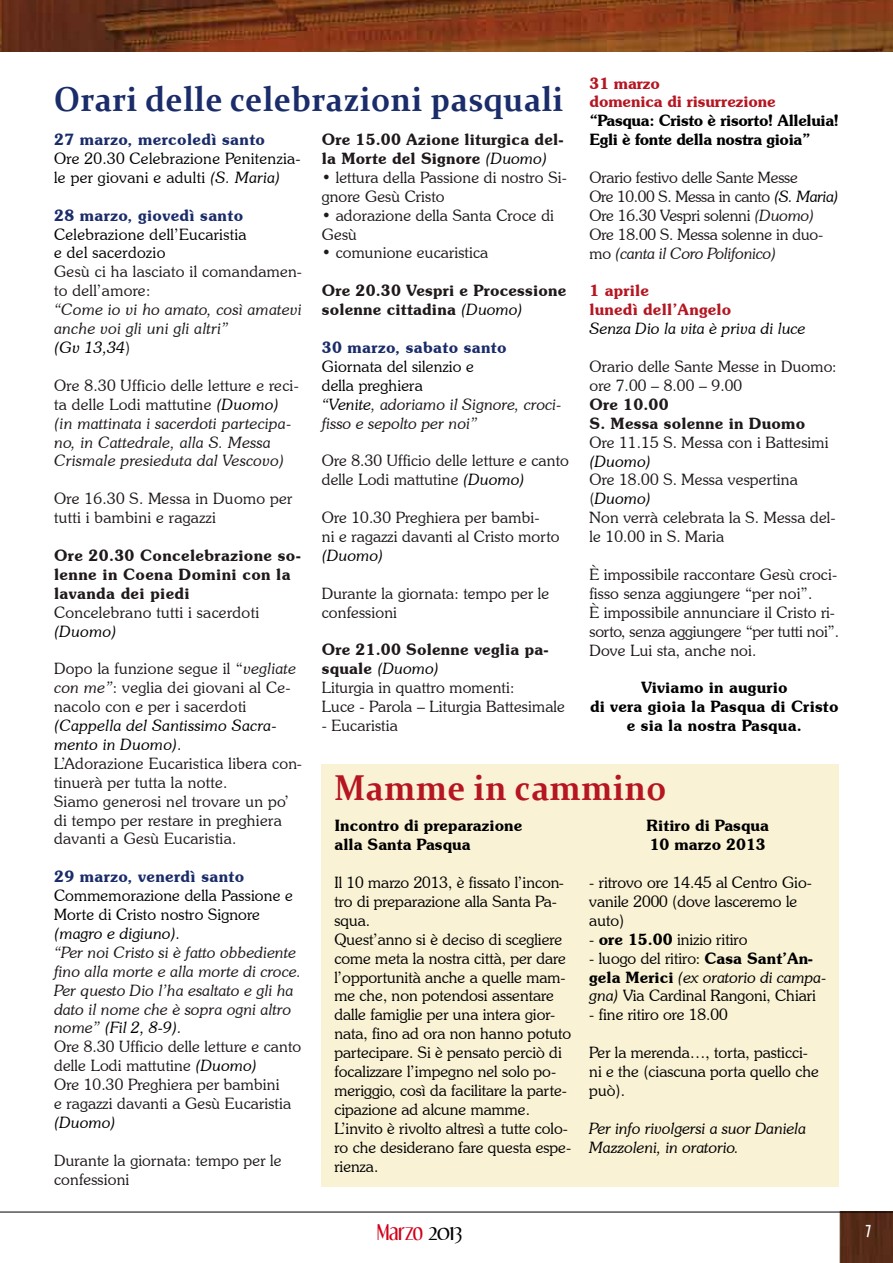
<style>
.page{position:relative;width:893px;height:1263px;background:#fff}
.page>*{position:absolute;margin:0;border:0;box-sizing:border-box;transform-origin:0 0}
.t1{font:700 36px "Constantia";letter-spacing:.02em;color:#b51621;scale:.92 1}
.t2{font:700 34.5px "Constantia";letter-spacing:.02em;color:#1a2c69;scale:.92 1}
.t3{font:18.75px "Dream Orphans";color:#d10019}
.t4{font:condensed 18px "Gill Sans";color:#fff}
.t5{font:300 15.75px/18.9px "Souvenir IT Cby BT";letter-spacing:.01em;color:#1f191a}
.t6{font:300 15.75px/18.9px "Souvenir IT Cby BT";color:#000}
.t7{font:italic 300 15.75px/18.9px "Souvenir IT Cby BT";letter-spacing:.01em;color:#1f191a}
.t8{font:600 15.75px/18.9px "Souvenir IT Cby BT";letter-spacing:.01em;color:#1f191a}
.t9{font:italic 300 15.75px/18.9px "Souvenir IT Cby BT";letter-spacing:.01em;color:#000}
.t10{font:300 15.75px/18.9px "Souvenir IT Cby BT";letter-spacing:-.01em;color:#1f191a}
.t11{font:600 15.75px/18.9px "Souvenir IT Cby BT";color:#000}
.t12{font:300 15.75px/18.9px "Souvenir IT Cby BT";letter-spacing:.02em;color:#000}
.t13{font:600 15.75px "Souvenir IT Cby BT";letter-spacing:.02em;color:#1a2c69}
.t14{font:600 15.75px/18.9px "Souvenir IT Cby BT";letter-spacing:-.025em;color:#000}
.t15{font:600 15.75px/18.9px "Souvenir IT Cby BT";letter-spacing:-.01em;color:#b51621}
.t16{font:600 15.75px/18.9px "Souvenir IT Cby BT";letter-spacing:.01em;color:#b51621}
.s1{font-style:italic;color:#000}
.s2{font-style:italic}
.s3{color:#000}
.s4{font-style:normal}
.s5{font-weight:300;font-style:italic;color:#000}
.s6{font-style:normal;color:#000}
.s7{font-weight:600}
</style>
<div class="page">
<img style="left:0;top:0;width:893px;height:51px">
<img style="left:839px;top:1213px;width:54px;height:50px">
<hr style="left:0;top:1212px;width:893px;height:1px;background:#000">
<div style="left:322px;top:787px;width:517px;height:399px;background:#faf2d5"></div>
<div style="left:322px;top:765px;width:517px;height:50px;background:#faf2d5"></div>
<p class="t15" style="left:590px;top:73px;width:188px">31 marzo<br>domenica di risurrezione</p>
<p class="t14" style="left:590px;top:111px;width:251px">“Pasqua: Cristo è risorto! Alleluia!<br>Egli è fonte della nostra gioia”</p>
<p class="t10" style="left:589px;top:168px;width:251px">Orario festivo delle Sante Messe<br>Ore 10.00 S. Messa in canto <span class="s1">(S. Maria)<br></span>Ore 16.30 Vespri solenni <span class="s2">(Duomo)<br></span>Ore 18.00 S. Messa solenne in duo&shy;mo <span class="s2">(canta il Coro Polifonico)</span></p>
<p class="t16" style="left:589px;top:281px;width:143px">1 aprile<br>lunedì dell’Angelo</p>
<p class="t9" style="left:589px;top:319px;width:217px">Senza Dio la vita è priva di luce</p>
<p class="t5" style="left:589px;top:357px;width:249px">Orario delle Sante Messe in Duomo: ore 7.00 – 8.00 – 9.00</p>
<p class="t8" style="left:589px;top:394px;width:217px">Ore 10.00<br>S. Messa solenne in Duomo</p>
<p class="t5" style="left:589px;top:432px;width:241px">Ore 11.15 S. Messa con i Battesimi</p>
<p class="t9" style="left:589px;top:451px;width:63px">(Duomo)</p>
<p class="t5" style="left:589px;top:470px;width:248px">Ore 18.00 S. Messa vespertina (<span class="s1">Duomo)<br></span>Non verrà celebrata la S. Messa del&shy;le 10.00 in S. Maria</p>
<p class="t5" style="left:589px;top:565px;width:251px">È impossibile raccontare Gesù croci&shy;fisso senza aggiungere “per noi”.<br>È impossibile annunciare il Cristo ri&shy;sorto, senza aggiungere “per tutti noi”.<br>Dove Lui sta, anche noi.</p>
<p class="t11" style="left:590px;top:678px;width:250px;text-align:center">Viviamo in augurio<br>di vera gioia la Pasqua di Cristo e sia la nostra Pasqua.</p>
<h2 class="t2" style="left:54px;top:75px;width:555px">Orari delle celebrazioni pasquali</h2>
<p class="t13" style="left:54px;top:130px;width:212px">27 marzo, mercoledì santo</p>
<p class="t12" style="left:54px;top:149px;width:248px">Ore 20.30 Celebrazione Penitenzia&shy;le per giovani e adulti <span class="s2">(S. Maria)</span></p>
<p class="t13" style="left:54px;top:205px;width:191px">28 marzo, giovedì santo</p>
<p class="t12" style="left:54px;top:224px;width:194px">Celebrazione dell’Eucaristia e del sacerdozio</p>
<p class="t5" style="left:54px;top:262px;width:249px">Gesù ci ha lasciato il comandamen&shy;to dell’amore:</p>
<p class="t7" style="left:54px;top:300px;width:249px">“Come io vi ho amato, così amatevi anche voi gli uni gli altri”<br><span class="s3">(Gv 13,34</span><span class="s4">)</span></p>
<p class="t7" style="left:54px;top:376px;width:246px"><span class="s4">Ore 8.30 Ufficio delle letture e reci&shy;ta delle Lodi mattutine</span> <span class="s3">(Duomo) </span>(in mattinata i sacerdoti partecipa&shy;no, in Cattedrale, alla S. Messa Crismale presieduta dal Vescovo)</p>
<p class="t5" style="left:54px;top:489px;width:240px">Ore 16.30 S. Messa in Duomo per tutti i bambini e ragazzi</p>
<p class="t8" style="left:54px;top:546px;width:248px">Ore 20.30 Concelebrazione so&shy;lenne in Coena Domini con la lavanda dei piedi</p>
<p class="t5" style="left:54px;top:602px;width:207px">Concelebrano tutti i sacerdoti</p>
<p class="t9" style="left:54px;top:621px;width:64px">(Duomo)</p>
<p class="t5" style="left:54px;top:659px;width:243px">Dopo la funzione segue il “<span class="s2">vegliate con me”</span>: veglia dei giovani al Ce&shy;nacolo con e per i sacerdoti</p>
<p class="t9" style="left:54px;top:716px;width:224px">(Cappella del Santissimo Sacra&shy;mento in Duomo).</p>
<p class="t5" style="left:54px;top:754px;width:249px">L’Adorazione Eucaristica libera con&shy;tinuerà per tutta la notte.<br>Siamo generosi nel trovare un po’ di tempo per restare in preghiera davanti a Gesù Eucaristia.</p>
<p class="t13" style="left:54px;top:867px;width:192px">29 marzo, venerdì santo</p>
<p class="t6" style="left:54px;top:886px;width:240px">Commemorazione della Passione e<br>Morte di Cristo nostro Signore</p>
<p class="t9" style="left:54px;top:924px;width:128px">(magro e digiuno).</p>
<p class="t7" style="left:54px;top:943px;width:249px">“Per noi Cristo si è fatto obbediente fino alla morte e alla morte di croce.<br>Per questo Dio l’ha esaltato e gli ha dato il nome che è sopra ogni altro nome” <span class="s3">(Fil 2, 8-9).<br></span><span class="s4">Ore 8.30 Ufficio delle letture e canto delle Lodi mattutine</span> <span class="s3">(Duomo)<br></span><span class="s4">Ore 10.30 Preghiera per bambini<br>e ragazzi davanti a Gesù Eucaristia</span></p>
<p class="t9" style="left:54px;top:1113px;width:63px">(Duomo)</p>
<p class="t5" style="left:54px;top:1150px;width:229px">Durante la giornata: tempo per le confessioni</p>
<p class="t8" style="left:322px;top:130px;width:243px">Ore 15.00 Azione liturgica del&shy;la Morte del Signore <span class="s5">(Duomo)</span></p>
<p class="t5" style="left:322px;top:168px;width:246px">• lettura della Passione di nostro Si&shy;gnore Gesù Cristo</p>
<p class="t5" style="left:322px;top:205px;width:234px">• adorazione della Santa Croce di<br>Gesù</p>
<p class="t5" style="left:322px;top:243px;width:168px">• comunione eucaristica</p>
<p class="t8" style="left:322px;top:281px;width:246px">Ore 20.30 Vespri e Processione solenne cittadina <span class="s5">(Duomo)</span></p>
<p class="t13" style="left:322px;top:337px;width:186px">30 marzo, sabato santo</p>
<p class="t7" style="left:322px;top:357px;width:241px"><span class="s6">Giornata del silenzio e<br>della preghiera<br></span><span class="s3">“Venite</span>, adoriamo il Signore, croci&shy;fisso e sepolto per noi”</p>
<p class="t5" style="left:322px;top:451px;width:249px">Ore 8.30 Ufficio delle letture e canto delle Lodi mattutine <span class="s1">(Duomo)</span></p>
<p class="t5" style="left:322px;top:508px;width:239px">Ore 10.30 Preghiera per bambi-<br>ni e ragazzi davanti al Cristo morto</p>
<p class="t9" style="left:322px;top:546px;width:63px">(Duomo)</p>
<p class="t5" style="left:322px;top:583px;width:229px">Durante la giornata: tempo per le confessioni</p>
<p class="t5" style="left:322px;top:640px;width:245px"><span class="s7">Ore 21.00 Solenne veglia pa&shy;squale</span> <span class="s1">(Duomo)<br></span>Liturgia in quattro momenti:<br>Luce - Parola – Liturgia Battesimale</p>
<p class="t5" style="left:322px;top:716px;width:77px">- Eucaristia</p>
<h1 class="t1" style="left:335px;top:763px;width:362px">Mamme in cammino</h1>
<p class="t11" style="left:334px;top:816px;width:190px">Incontro di preparazione alla Santa Pasqua</p>
<p class="t6" style="left:334px;top:873px;width:238px">Il 10 marzo 2013, è fissato l’incon&shy;tro di preparazione alla Santa Pa&shy;squa.<br>Quest’anno si è deciso di scegliere come meta la nostra città, per dare l’opportunità anche a quelle mam&shy;me che, non potendosi assentare dalle famiglie per una intera gior&shy;nata, fino ad ora non hanno potuto partecipare. Si è pensato perciò di focalizzare l’impegno nel solo po&shy;meriggio, così da facilitare la parte&shy;cipazione ad alcune mamme.<br>L’invito è rivolto altresì a tutte colo&shy;ro che desiderano fare questa espe&shy;rienza.</p>
<p class="t11" style="left:646px;top:816px;width:124px">Ritiro di Pasqua<br>10 marzo 2013</p>
<p class="t6" style="left:589px;top:873px;width:224px">- ritrovo ore 14.45 al Centro Gio&shy;vanile 2000 (dove lasceremo le auto)</p>
<p class="t6" style="left:589px;top:929px;width:160px">- <span class="s7">ore 15.00</span> inizio ritiro</p>
<p class="t6" style="left:589px;top:948px;width:238px">- luogo del ritiro: <span class="s7">Casa Sant’An&shy;gela Merici</span> <span class="s2">(ex oratorio di campa&shy;gna)</span> Via Cardinal Rangoni, Chiari</p>
<p class="t6" style="left:589px;top:1005px;width:140px">- fine ritiro ore 18.00</p>
<p class="t6" style="left:589px;top:1043px;width:231px">Per la merenda…, torta, pasticci&shy;ni e the (ciascuna porta quello che può).</p>
<p class="t9" style="left:589px;top:1118px;width:218px">Per info rivolgersi a suor Daniela<br>Mazzoleni, in oratorio.</p>
<p class="t3" style="left:377px;top:1221px;width:86px">Marzo <span class="s3">2013</span></p>
<p class="t4" style="left:865px;top:1221px;width:8px">7</p>
</div>
